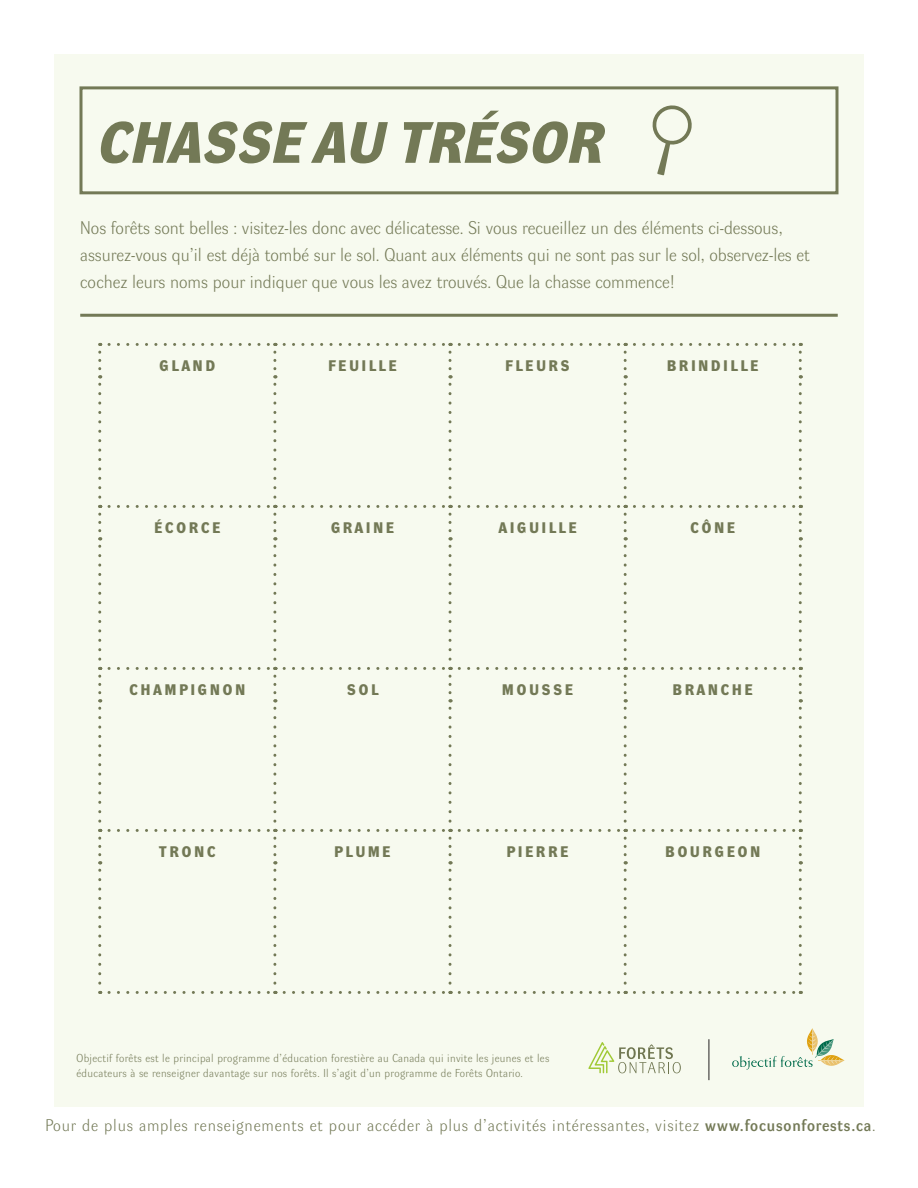
<style>
.page{position:relative;width:918px;height:1188px;background:#fff}
.page>*{position:absolute;margin:0;border:0;box-sizing:border-box;transform-origin:0 0}
.t1{font:italic 700 57px "Dyna Grotesk D";letter-spacing:.03em;color:#737956}
.t2{font:18px/27px "Dyna Grotesk L";color:#737956}
.t3{font:16.5px "Dyna Grotesk L";letter-spacing:.05em;color:#737956}
.t4{font:700 15px "Dyna Grotesk D";letter-spacing:.2em;color:#737956}
.t5{font:11.25px/15px "Dyna Grotesk L";letter-spacing:.03em;color:#737956}
.s1{font-family:"Dyna Grotesk D"}
</style>
<div class="page">
<div style="left:54px;top:54px;width:810px;height:1052px;background:#f7faef"></div>
<hr style="left:80px;top:314px;width:758px;height:3px;background:#737956">
<div style="left:80px;top:86px;width:758px;height:108px;border:3px solid #737956"></div>
<svg style="left:98px;top:537px;width:3px;height:122px"></svg>
<svg style="left:799px;top:537px;width:3px;height:122px"></svg>
<svg style="left:98px;top:699px;width:3px;height:122px"></svg>
<svg style="left:799px;top:699px;width:3px;height:122px"></svg>
<svg style="left:98px;top:861px;width:3px;height:122px"></svg>
<svg style="left:799px;top:861px;width:3px;height:122px"></svg>
<svg style="left:634px;top:991px;width:167px;height:3px"></svg>
<svg style="left:98px;top:343px;width:3px;height:26px"></svg>
<svg style="left:634px;top:343px;width:168px;height:26px"></svg>
<svg style="left:98px;top:375px;width:3px;height:122px"></svg>
<svg style="left:799px;top:375px;width:3px;height:122px"></svg>
<svg style="left:98px;top:505px;width:3px;height:26px"></svg>
<svg style="left:634px;top:505px;width:168px;height:26px"></svg>
<svg style="left:109px;top:343px;width:167px;height:26px"></svg>
<svg style="left:284px;top:343px;width:168px;height:26px"></svg>
<svg style="left:459px;top:343px;width:168px;height:26px"></svg>
<svg style="left:273px;top:375px;width:3px;height:122px"></svg>
<svg style="left:449px;top:375px;width:3px;height:122px"></svg>
<svg style="left:624px;top:375px;width:3px;height:122px"></svg>
<svg style="left:109px;top:505px;width:167px;height:26px"></svg>
<svg style="left:284px;top:505px;width:168px;height:26px"></svg>
<svg style="left:459px;top:505px;width:168px;height:26px"></svg>
<svg style="left:273px;top:537px;width:3px;height:122px"></svg>
<svg style="left:449px;top:537px;width:3px;height:122px"></svg>
<svg style="left:624px;top:537px;width:3px;height:122px"></svg>
<svg style="left:273px;top:699px;width:3px;height:122px"></svg>
<svg style="left:449px;top:699px;width:3px;height:122px"></svg>
<svg style="left:624px;top:699px;width:3px;height:122px"></svg>
<svg style="left:109px;top:991px;width:167px;height:3px"></svg>
<svg style="left:273px;top:861px;width:3px;height:122px"></svg>
<svg style="left:284px;top:991px;width:167px;height:3px"></svg>
<svg style="left:449px;top:861px;width:3px;height:122px"></svg>
<svg style="left:459px;top:991px;width:167px;height:3px"></svg>
<svg style="left:624px;top:861px;width:3px;height:122px"></svg>
<svg style="left:98px;top:829px;width:3px;height:26px"></svg>
<svg style="left:109px;top:829px;width:167px;height:26px"></svg>
<svg style="left:284px;top:829px;width:168px;height:26px"></svg>
<svg style="left:459px;top:829px;width:168px;height:26px"></svg>
<svg style="left:634px;top:829px;width:168px;height:26px"></svg>
<svg style="left:98px;top:667px;width:3px;height:26px"></svg>
<svg style="left:109px;top:667px;width:167px;height:26px"></svg>
<svg style="left:284px;top:667px;width:168px;height:26px"></svg>
<svg style="left:459px;top:667px;width:168px;height:26px"></svg>
<svg style="left:634px;top:667px;width:168px;height:26px"></svg>
<svg style="left:652px;top:105px;width:40px;height:70px"></svg>
<hr style="left:709px;top:1039px;width:1px;height:41px;background:#231f20">
<svg style="left:732px;top:1028px;width:113px;height:42px"></svg>
<svg style="left:588px;top:1042px;width:93px;height:31px"></svg>
<h1 class="t1" style="left:98px;top:110px;width:505px">CHASSE AU TRÉSOR</h1>
<p class="t2" style="left:80px;top:214px;width:731px">Nos forêts sont belles : visitez-les donc avec délicatesse. Si vous recueillez un des éléments ci-dessous, assurez-vous qu’il est déjà tombé sur le sol. Quant aux éléments qui ne sont pas sur le sol, observez-les et cochez leurs noms pour indiquer que vous les avez trouvés. Que la chasse commence!</p>
<p class="t4" style="left:160px;top:357px;width:57px">GLAND</p>
<p class="t4" style="left:328px;top:357px;width:70px">FEUILLE</p>
<p class="t4" style="left:506px;top:357px;width:66px">FLEURS</p>
<p class="t4" style="left:667px;top:357px;width:93px">BRINDILLE</p>
<p class="t4" style="left:154px;top:519px;width:67px">ÉCORCE</p>
<p class="t4" style="left:331px;top:519px;width:64px">GRAINE</p>
<p class="t4" style="left:499px;top:519px;width:79px">AIGUILLE</p>
<p class="t4" style="left:691px;top:519px;width:46px">CÔNE</p>
<p class="t4" style="left:130px;top:681px;width:117px">CHAMPIGNON</p>
<p class="t4" style="left:347px;top:681px;width:33px">SOL</p>
<p class="t4" style="left:502px;top:681px;width:72px">MOUSSE</p>
<p class="t4" style="left:673px;top:681px;width:81px">BRANCHE</p>
<p class="t4" style="left:159px;top:843px;width:58px">TRONC</p>
<p class="t4" style="left:334px;top:843px;width:58px">PLUME</p>
<p class="t4" style="left:507px;top:843px;width:63px">PIERRE</p>
<p class="t4" style="left:665px;top:843px;width:96px">BOURGEON</p>
<p class="t5" style="left:77px;top:1051px;width:474px">Objectif forêts est le principal programme d’éducation forestière au Canada qui invite les jeunes et les éducateurs à se renseigner davantage sur nos forêts. Il s’agit d’un programme de Forêts Ontario.</p>
<p class="t3" style="left:45px;top:1115px;width:832px">Pour de plus amples renseignements et pour accéder à plus d’activités intéressantes, visitez <span class="s1">www.focusonforests.ca</span>.</p>
</div>
